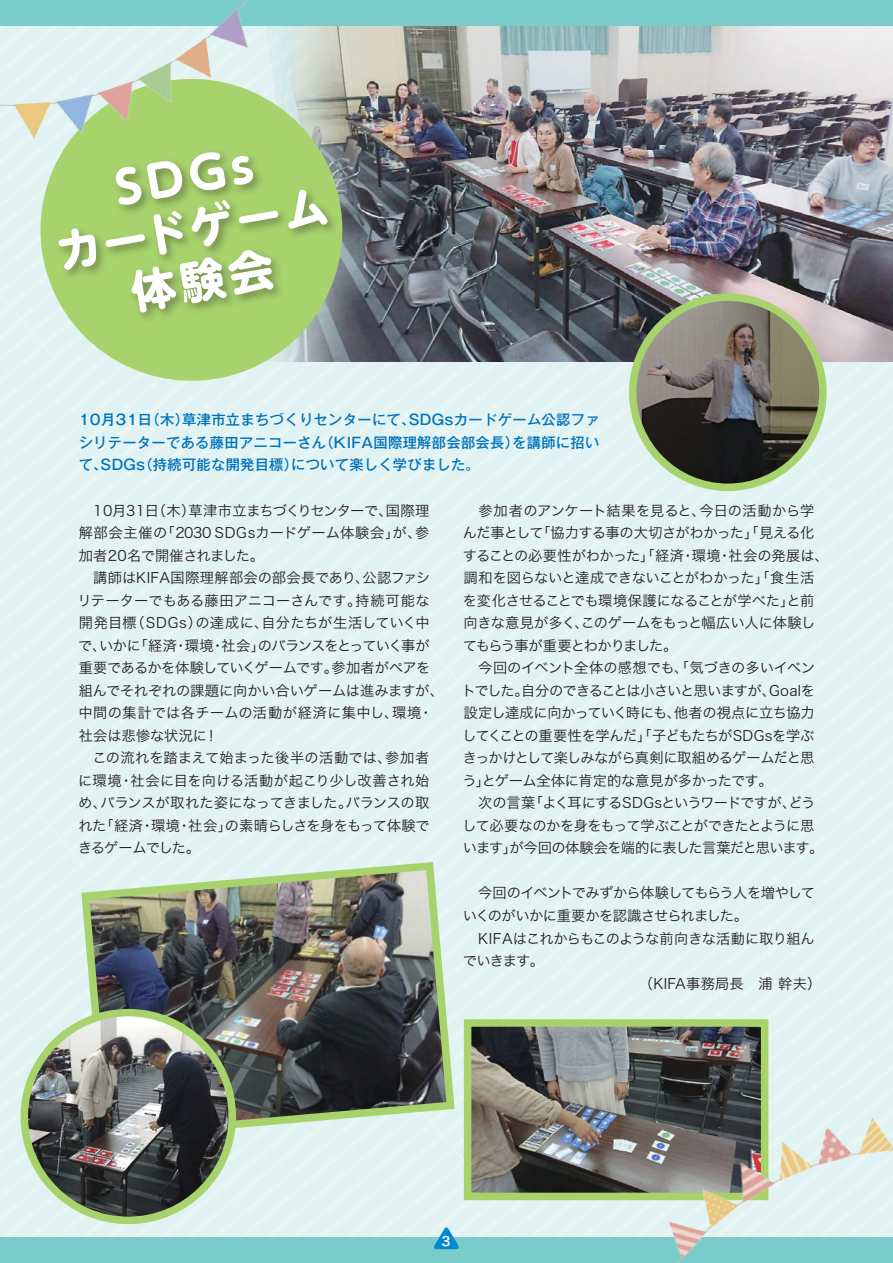
<style>
.page{position:relative;width:893px;height:1263px;background:#e0f3f2}
.page>*{position:absolute;margin:0;border:0;box-sizing:border-box;transform-origin:0 0}
.t1{font:700 45px/52.5px "UD Shin M Go Pro";color:#fff;text-align:center}
.t2{font:14.25px/22.5px "Hira Kaku Pro W3";letter-spacing:-.025em;color:#231f20}
.t3{font:14.25px/22.5px "Hira Kaku Pro W3";letter-spacing:-.005em;color:#231f20}
.t4{font:500 14.25px/22.5px "Gothic MB101 Pro";letter-spacing:.02em;color:#0072bc;text-align:justify}
.t5{font:14.25px "Hira Kaku Pro W3";letter-spacing:-.05em;color:#231f20}
.t6{font:14.25px "Hira Kaku Pro W3";letter-spacing:.02em;color:#231f20}
.t7{font:12.75px "Hira Kaku Pro W6";color:#fff}
</style>
<div class="page">
<img style="left:286px;top:26px;width:607px;height:335px">
<svg style="left:28px;top:67px;width:326px;height:326px"></svg>
<div style="left:55px;top:148px;width:285px;height:177px;background:#231f20;opacity:.4"></div>
<img style="left:633px;top:297px;width:190px;height:190px;border-radius:95px">
<div style="left:629px;top:293px;width:198px;height:198px;border:8px solid #a8d26c;border-radius:50%"></div>
<div style="left:0;top:0;width:893px;height:26px;background:#7accc8"></div>
<img style="left:77px;top:858px;width:378px;height:286px">
<img style="left:24px;top:1013px;width:208px;height:207px;border-radius:104px">
<div style="left:21px;top:1009px;width:215px;height:215px;border:8px solid #a8d26c;border-radius:50%"></div>
<img style="left:473px;top:1028px;width:286px;height:163px">
<div style="left:464px;top:1019px;width:304px;height:181px;border:8px solid #a8d26c"></div>
<div style="left:0;top:1237px;width:893px;height:26px;background:#7accc8"></div>
<img style="left:0;top:0;width:286px;height:166px">
<img style="left:616px;top:1050px;width:277px;height:213px">
<svg style="left:434px;top:1227px;width:25px;height:22px"></svg>
<h1 class="t1" style="left:43px;top:173px;width:277px;rotate:-10deg">SDGｓ<br>カードゲーム体験会</h1>
<p class="t4" style="left:79px;top:407px;width:522px">10月31日（木）草津市立まちづくりセンターにて、SDGsカードゲーム公認ファシリテーターである藤田アニコーさん（KIFA国際理解部会部会長）を講師に招いて、SDGs（持続可能な開発目標）について楽しく学びました。</p>
<p class="t3" style="left:77px;top:498px;width:368px">　10月31日（木）草津市立まちづくりセンターで、国際理解部会主催の「2030 SDGsカードゲーム体験会」が、参加者20名で開催されました。<br>　講師はKIFA国際理解部会の部会長であり、公認ファシリテーターでもある藤田アニコーさんです。持続可能な開発目標（SDGs）の達成に、自分たちが生活していく中で、いかに「経済・環境・社会」のバランスをとっていく事が重要であるかを体験していくゲームです。参加者がペアを組んでそれぞれの課題に向かい合いゲームは進みますが、中間の集計では各チームの活動が経済に集中し、環境・社会は悲惨な状況に！<br>　この流れを踏まえて始まった後半の活動では、参加者に環境・社会に目を向ける活動が起こり少し改善され始め、バランスが取れた姿になってきました。バランスの取れた「経済・環境・社会」の素晴らしさを身をもって体験できるゲームでした。</p>
<p class="t2" style="left:462px;top:498px;width:368px">　参加者のアンケート結果を見ると、今日の活動から学んだ事として「協力する事の大切さがわかった」「見える化することの必要性がわかった」「経済・環境・社会の発展は、調和を図らないと達成できないことがわかった」「食生活を変化させることでも環境保護になることが学べた」と前向きな意見が多く、このゲームをもっと幅広い人に体験してもらう事が重要とわかりました。<br>　今回のイベント全体の感想でも、「気づきの多いイベントでした。自分のできることは小さいと思いますが、Goalを設定し達成に向かっていく時にも、他者の視点に立ち協力してくことの重要性を学んだ」「子どもたちがSDGsを学ぶきっかけとして楽しみながら真剣に取組めるゲームだと思う」とゲーム全体に肯定的な意見が多かったです。<br>　次の言葉「よく耳にするSDGsというワードですが、どうして必要なのかを身をもって学ぶことができたとように思います」が今回の体験会を端的に表した言葉だと思います。</p>
<p class="t5" style="left:463px;top:880px;width:353px">　今回のイベントでみずから体験してもらう人を増やして</p>
<p class="t2" style="left:463px;top:903px;width:287px">いくのがいかに重要かを認識させられました。</p>
<p class="t2" style="left:463px;top:926px;width:353px">　KIFAはこれからもこのような前向きな活動に取り組ん</p>
<p class="t2" style="left:463px;top:948px;width:83px">でいきます。</p>
<p class="t6" style="left:639px;top:970px;width:184px">（KIFA事務局長　浦 幹夫）</p>
<p class="t7" style="left:442px;top:1229px;width:11px">3</p>
</div>
